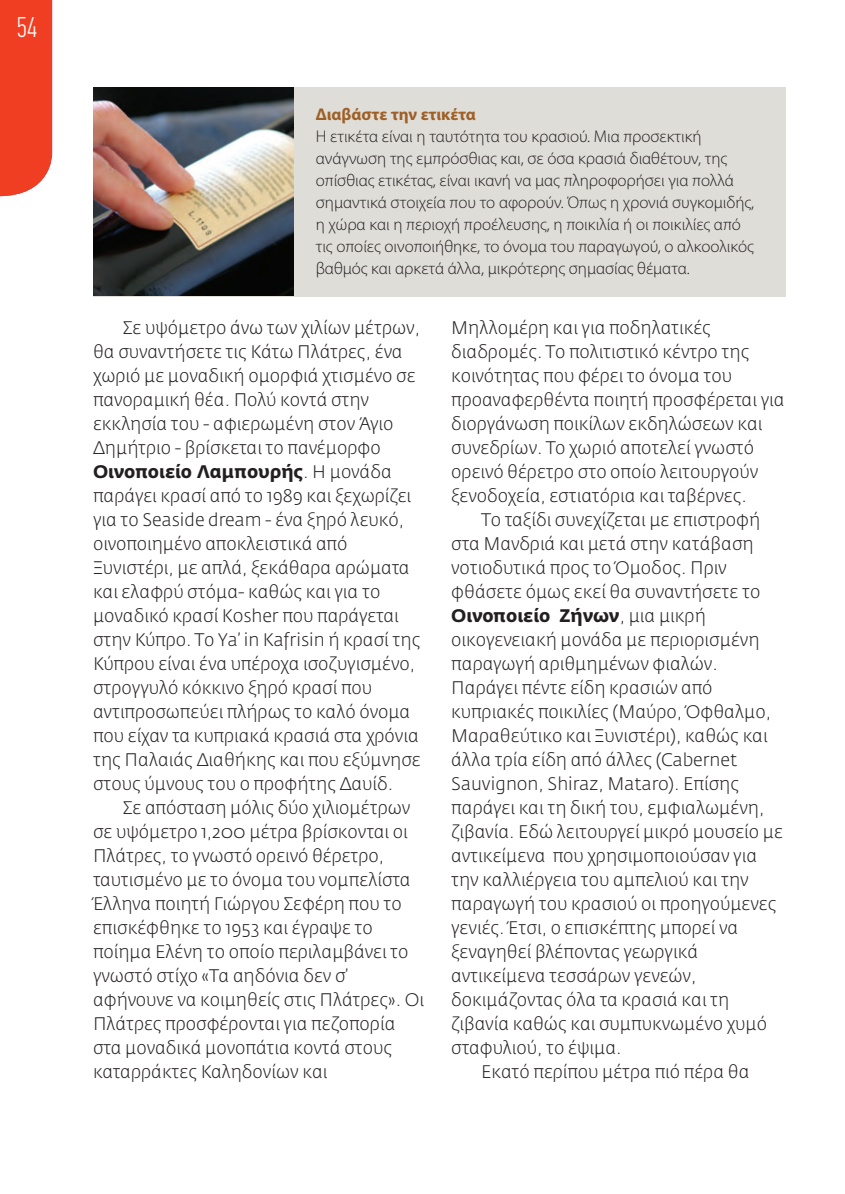
<style>
.page{position:relative;width:845px;height:1194px;background:#fff}
.page>*{position:absolute;margin:0;border:0;box-sizing:border-box;transform-origin:0 0}
.t1{font:300 condensed 28px "CF Din";color:#fff}
.t2{font:300 18px/24px "Fedra Sans Pro";color:#231f20}
.t3{font:700 18px "Fedra Sans Pro";color:#231f20}
.t4{font:300 17px/22px "Myriad Pro";color:#231f20}
.t5{font:700 17px "Myriad Pro";color:#9e6026}
.s1{font-weight:700}
.s2{font-weight:300}
</style>
<div class="page">
<div style="left:93px;top:87px;width:692px;height:210px;background:#dfddd8"></div>
<img style="left:93px;top:87px;width:200px;height:209px">
<div style="left:0;top:0;width:52px;height:197px;background:#ef3e22"></div>
<h1 class="t1" style="left:17px;top:12px;width:22px">54</h1>
<p class="t5" style="left:315px;top:103px;width:161px">Διαβάστε την ετικέτα</p>
<p class="t4" style="left:315px;top:125px;width:439px">H ετικέτα είναι η ταυτότητα του κρασιού. Mια προσεκτική ανάγνωση της εμπρόσθιας και, σε όσα κρασιά διαθέτουν, της οπίσθιας ετικέτας, είναι ικανή να μας πληροφορήσει για πολλά σημαντικά στοιχεία που το αφορούν. Όπως η χρονιά συγκομιδής, η χώρα και η περιοχή προέλευσης, η ποικιλία ή οι ποικιλίες από τις οποίες οινοποιήθηκε, το όνομα του παραγωγού, ο αλκοολικός βαθμός και αρκετά άλλα, μικρότερης σημασίας θέματα.</p>
<p class="t2" style="left:93px;top:315px;width:329px;text-indent:30px">Σε υψόμετρο άνω των χιλίων μέτρων, θα συναντήσετε τις Κάτω Πλάτρες, ένα χωριό με μοναδική ομορφιά χτισμένο σε πανοραμική θέα. Πολύ κοντά στην εκκλησία του - αφιερωμένη στον Άγιο Δημήτριο - βρίσκεται το πανέμορφο <span class="s1">Οινοποιείο Λαμπουρής</span>. Η μονάδα παράγει κρασί από το 1989 και ξεχωρίζει για το Seaside dream - ένα ξηρό λευκό, οινοποιημένο αποκλειστικά από Ξυνιστέρι, με απλά, ξεκάθαρα αρώματα και ελαφρύ στόμα- καθώς και για το μοναδικό κρασί Kosher που παράγεται στην Κύπρο. Το Υa’ in Kafrisin ή κρασί της Κύπρου είναι ένα υπέροχα ισοζυγισμένο, στρογγυλό κόκκινο ξηρό κρασί που αντιπροσωπεύει πλήρως το καλό όνομα που είχαν τα κυπριακά κρασιά στα χρόνια της Παλαιάς Διαθήκης και που εξύμνησε στους ύμνους του ο προφήτης Δαυίδ.</p>
<p class="t2" style="left:93px;top:795px;width:332px;text-indent:30px">Σε απόσταση μόλις δύο χιλιομέτρων σε υψόμετρο 1,200 μέτρα βρίσκονται οι Πλάτρες, το γνωστό ορεινό θέρετρο, ταυτισμένο με το όνομα του νομπελίστα Έλληνα ποιητή Γιώργου Σεφέρη που το επισκέφθηκε το 1953 και έγραψε το ποίημα Ελένη το οποίο περιλαμβάνει το γνωστό στίχο «Τα αηδόνια δεν σ’ αφήνουνε να κοιμηθείς στις Πλάτρες». Οι Πλάτρες προσφέρονται για πεζοπορία στα μοναδικά μονοπάτια κοντά στους καταρράκτες Καληδονίων και</p>
<p class="t2" style="left:451px;top:315px;width:334px">Μηλλομέρη και για ποδηλατικές διαδρομές. Το πολιτιστικό κέντρο της κοινότητας που φέρει το όνομα του προαναφερθέντα ποιητή προσφέρεται για διοργάνωση ποικίλων εκδηλώσεων και συνεδρίων. Το χωριό αποτελεί γνωστό ορεινό θέρετρο στο οποίο λειτουργούν ξενοδοχεία, εστιατόρια και ταβέρνες.</p>
<p class="t2" style="left:481px;top:507px;width:280px">Το ταξίδι συνεχίζεται με επιστροφή</p>
<p class="t2" style="left:451px;top:531px;width:304px">στα Μανδριά και μετά στην κατάβαση</p>
<p class="t2" style="left:451px;top:555px;width:277px">νοτιοδυτικά προς το Όμοδος. Πριν</p>
<p class="t2" style="left:451px;top:579px;width:310px">φθάσετε όμως εκεί θα συναντήσετε το</p>
<p class="t3" style="left:451px;top:604px;width:256px">Οινοποιείο Ζήνων<span class="s2">, μια μικρή</span></p>
<p class="t2" style="left:451px;top:627px;width:310px">οικογενειακή μονάδα με περιορισμένη</p>
<p class="t2" style="left:451px;top:651px;width:268px">παραγωγή αριθμημένων φιαλών.</p>
<p class="t2" style="left:451px;top:675px;width:263px">Παράγει πέντε είδη κρασιών από</p>
<p class="t2" style="left:451px;top:699px;width:321px">κυπριακές ποικιλίες (Μαύρο, Όφθαλμο,</p>
<p class="t2" style="left:451px;top:723px;width:318px">Μαραθεύτικο και Ξυνιστέρι), καθώς και</p>
<p class="t2" style="left:451px;top:747px;width:287px">άλλα τρία είδη από άλλες (Cabernet</p>
<p class="t2" style="left:451px;top:771px;width:289px">Sauvignon, Shiraz, Mataro). Επίσης</p>
<p class="t2" style="left:451px;top:795px;width:314px">παράγει και τη δική του, εμφιαλωμένη,</p>
<p class="t2" style="left:451px;top:819px;width:333px">ζιβανία. Εδώ λειτουργεί μικρό μουσείο με</p>
<p class="t2" style="left:451px;top:843px;width:307px">αντικείμενα που χρησιμοποιούσαν για</p>
<p class="t2" style="left:451px;top:867px;width:299px">την καλλιέργεια του αμπελιού και την</p>
<p class="t2" style="left:451px;top:891px;width:326px">παραγωγή του κρασιού οι προηγούμενες</p>
<p class="t2" style="left:451px;top:915px;width:288px">γενιές. Έτσι, ο επισκέπτης μπορεί να</p>
<p class="t2" style="left:451px;top:939px;width:248px">ξεναγηθεί βλέποντας γεωργικά</p>
<p class="t2" style="left:451px;top:963px;width:246px">αντικείμενα τεσσάρων γενεών,</p>
<p class="t2" style="left:451px;top:987px;width:279px">δοκιμάζοντας όλα τα κρασιά και τη</p>
<p class="t2" style="left:451px;top:1011px;width:317px">ζιβανία καθώς και συμπυκνωμένο χυμό</p>
<p class="t2" style="left:451px;top:1035px;width:172px">σταφυλιού, το έψιμα.</p>
<p class="t2" style="left:481px;top:1059px;width:269px">Εκατό περίπου μέτρα πιό πέρα θα</p>
</div>
